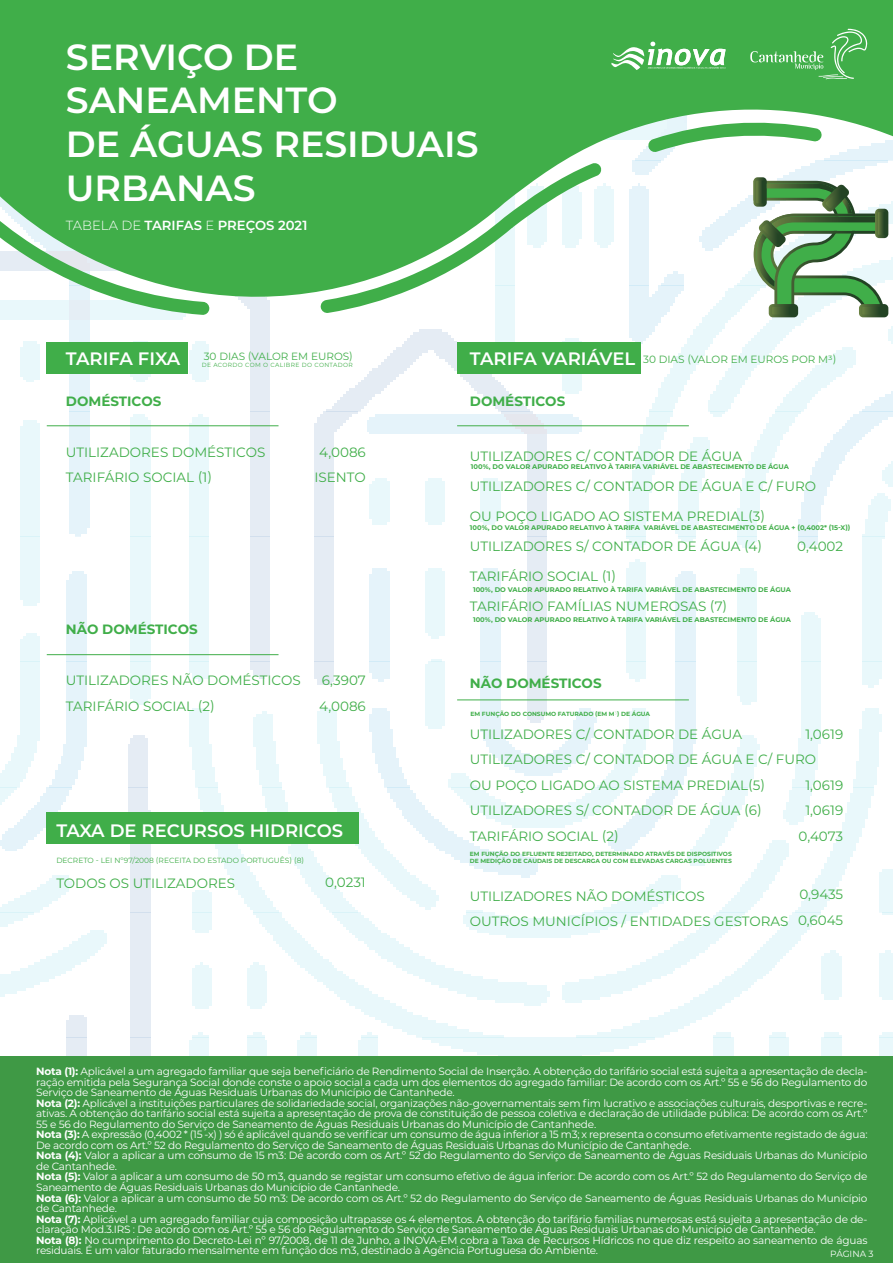
<style>
.page{position:relative;width:893px;height:1263px;background:#fff}
.page>*{position:absolute;margin:0;border:0;box-sizing:border-box;transform-origin:0 0}
.t1{font:600 36.3px/43.7px "Montserrat";color:#fff}
.t2{font:600 18px "Montserrat";color:#fff}
.t3{font:13.5px/25.5px "Montserrat";color:#40ae49}
.t4{font:700 13.5px "Montserrat";color:#40ae49}
.t5{font:600 13.2px "Montserrat";color:#fff}
.t6{font:10.5px/10.5px "Montserrat";letter-spacing:-.02em;color:#fff}
.t7{font:10.5px "Montserrat";color:#40ae49}
.t8{font:9px "Montserrat";color:#fff}
.t9{font:7.5px "Montserrat";color:#40ae49}
.t10{font:700 6.75px "Montserrat";color:#40ae49}
.t11{font:700 6px/7.2px "Montserrat";color:#40ae49}
.t12{font:6px "Montserrat";letter-spacing:.06em;color:#40ae49}
.s1{font-weight:300}
.s2{font-weight:600;font-size:18px;color:#fff}
.s3{font-weight:100}
.s4{font-weight:700}
</style>
<div class="page">
<img style="left:0;top:339px;width:893px;height:717px">
<div style="left:47px;top:343px;width:141px;height:31px;background:#40ae49"></div>
<svg style="left:0;top:0;width:893px;height:339px;fill:#40ae49"></svg>
<svg style="left:320px;top:162px;width:282px;height:151px"></svg>
<svg style="left:0;top:200px;width:210px;height:115px"></svg>
<svg style="left:648px;top:118px;width:174px;height:35px"></svg>
<div style="left:457px;top:343px;width:183px;height:31px;background:#40ae49"></div>
<hr style="left:47px;top:425px;width:232px;height:1px;background:#40ae49">
<hr style="left:457px;top:425px;width:232px;height:1px;background:#40ae49">
<hr style="left:47px;top:654px;width:232px;height:1px;background:#40ae49">
<hr style="left:457px;top:699px;width:232px;height:1px;background:#40ae49">
<div style="left:0;top:1056px;width:893px;height:207px;background:#3f9945"></div>
<svg style="left:611px;top:42px;width:115px;height:28px"></svg>
<svg style="left:750px;top:29px;width:117px;height:50px;background:#53b65b"></svg>
<div style="left:46px;top:812px;width:313px;height:32px;background:#40ae49"></div>
<svg style="left:753px;top:177px;width:135px;height:140px"></svg>
<h1 class="t1" style="left:66px;top:33px;width:414px">SERVIÇO DE<br>SANEAMENTO<br>DE ÁGUAS RESIDUAIS<br>URBANAS</h1>
<p class="t5" style="left:66px;top:216px;width:243px"><span class="s1">TABELA DE</span> TARIFAS <span class="s1">E</span> PREÇOS 2021</p>
<h2 class="t2" style="left:66px;top:346px;width:116px">TARIFA FIXA</h2>
<p class="t7" style="left:204px;top:349px;width:151px">30 DIAS (VALOR EM EUROS)</p>
<p class="t12" style="left:202px;top:361px;width:153px">DE ACORDO COM O CALIBRE DO CONTADOR</p>
<p class="t4" style="left:66px;top:391px;width:97px">DOMÉSTICOS</p>
<p class="t3" style="left:66px;top:439px;width:201px">UTILIZADORES DOMÉSTICOS<br>TARIFÁRIO SOCIAL (1)</p>
<p class="t3" style="left:314px;top:439px;width:53px;text-align:center">4,0086<br>ISENTO</p>
<p class="t4" style="left:66px;top:620px;width:133px">NÃO DOMÉSTICOS</p>
<p class="t3" style="left:66px;top:667px;width:236px">UTILIZADORES NÃO DOMÉSTICOS<br>TARIFÁRIO SOCIAL (2)</p>
<p class="t3" style="left:319px;top:667px;width:48px">6,3907<br>4,0086</p>
<h2 class="t2" style="left:56px;top:818px;width:288px">TAXA DE RECURSOS HIDRICOS</h2>
<p class="t9" style="left:56px;top:855px;width:249px">DECRETO - LEI Nº97/2008 (RECEITA DO ESTADO PORTUGUÊS) (8)</p>
<p class="t3" style="left:56px;top:870px;width:180px">TODOS OS UTILIZADORES</p>
<p class="t3" style="left:325px;top:868px;width:42px">0,0231</p>
<p class="t7" style="left:470px;top:352px;width:368px"><span class="s2">TARIFA VARIÁVEL</span> 30 DIAS (VALOR EM EUROS POR M3)</p>
<p class="t4" style="left:470px;top:391px;width:97px">DOMÉSTICOS</p>
<p class="t3" style="left:470px;top:443px;width:274px">UTILIZADORES C/ CONTADOR DE ÁGUA</p>
<p class="t3" style="left:470px;top:473px;width:348px">UTILIZADORES C/ CONTADOR DE ÁGUA E C/ FURO</p>
<p class="t3" style="left:470px;top:503px;width:297px">OU POÇO LIGADO AO SISTEMA PREDIAL(3)</p>
<p class="t3" style="left:470px;top:533px;width:294px">UTILIZADORES S/ CONTADOR DE ÁGUA (4)</p>
<p class="t3" style="left:470px;top:563px;width:148px">TARIFÁRIO SOCIAL (1)</p>
<p class="t3" style="left:470px;top:593px;width:259px">TARIFÁRIO FAMÍLIAS NUMEROSAS (7)</p>
<p class="t10" style="left:471px;top:462px;width:319px">100%, DO VALOR APURADO RELATIVO À TARIFA VARIÁVEL DE ABASTECIMENTO DE ÁGUA</p>
<p class="t10" style="left:470px;top:523px;width:382px">100%, DO VALOR APURADO RELATIVO À TARIFA VARIÁVEL DE ABASTECIMENTO DE ÁGUA + (0,4002* (15-X))</p>
<p class="t3" style="left:797px;top:533px;width:47px">0,4002</p>
<p class="t10" style="left:473px;top:584px;width:319px">100%, DO VALOR APURADO RELATIVO À TARIFA VARIÁVEL DE ABASTECIMENTO DE ÁGUA</p>
<p class="t10" style="left:473px;top:615px;width:319px">100%, DO VALOR APURADO RELATIVO À TARIFA VARIÁVEL DE ABASTECIMENTO DE ÁGUA</p>
<p class="t4" style="left:470px;top:673px;width:133px">NÃO DOMÉSTICOS</p>
<p class="t3" style="left:470px;top:721px;width:348px">UTILIZADORES C/ CONTADOR DE ÁGUA UTILIZADORES C/ CONTADOR DE ÁGUA E C/ FURO OU POÇO LIGADO AO SISTEMA PREDIAL(5)<br>UTILIZADORES S/ CONTADOR DE ÁGUA (6)<br>TARIFÁRIO SOCIAL (2)</p>
<p class="t11" style="left:470px;top:710px;width:181px">EM FUNÇÃO DO CONSUMO FATURADO (EM M<span class="s3">3</span>) DE ÁGUA</p>
<p class="t3" style="left:805px;top:721px;width:39px">1,0619</p>
<p class="t3" style="left:798px;top:772px;width:46px;text-align:center">1,0619<br>1,0619<br>0,4073</p>
<p class="t11" style="left:470px;top:850px;width:263px">EM FUNÇÃO DO EFLUENTE REJEITADO, DETERMINADO ATRAVÉS DE DISPOSITIVOS<br>DE MEDIÇÃO DE CAUDAIS DE DESCARGA OU COM ELEVADAS CARGAS POLUENTES</p>
<p class="t3" style="left:470px;top:883px;width:320px">UTILIZADORES NÃO DOMÉSTICOS<br>OUTROS MUNICÍPIOS / ENTIDADES GESTORAS</p>
<p class="t3" style="left:798px;top:881px;width:47px">0,9435<br>0,6045</p>
<p class="t6" style="left:36px;top:1066px;width:833px"><span class="s4">Nota (1):</span> Aplicável a um agregado familiar que seja beneficiário de Rendimento Social de Inserção. A obtenção do tarifário social está sujeita a apresentação de decla&shy;ração emitida pela Segurança Social donde conste o apoio social a cada um dos elementos do agregado familiar: De acordo com os Art.º 55 e 56 do Regulamento do Serviço de Saneamento de Águas Residuais Urbanas do Município de Cantanhede.<br><span class="s4">Nota (2):</span> Aplicável a instituições particulares de solidariedade social, organizações não-governamentais sem fim lucrativo e associações culturais, desportivas e recre&shy;ativas. A obtenção do tarifário social está sujeita a apresentação de prova de constituição de pessoa coletiva e declaração de utilidade pública: De acordo com os Art.º 55 e 56 do Regulamento do Serviço de Saneamento de Águas Residuais Urbanas do Município de Cantanhede.<br><span class="s4">Nota (3):</span> A expressão (0,4002 * (15 -x) ) só é aplicável quando se verificar um consumo de água inferior a 15 m3; x representa o consumo efetivamente registado de água:<br>De acordo com os Art.º 52 do Regulamento do Serviço de Saneamento de Águas Residuais Urbanas do Município de Cantanhede.<br><span class="s4">Nota (4):</span> Valor a aplicar a um consumo de 15 m3: De acordo com os Art.º 52 do Regulamento do Serviço de Saneamento de Águas Residuais Urbanas do Município de Cantanhede.<br><span class="s4">Nota (5):</span> Valor a aplicar a um consumo de 50 m3, quando se registar um consumo efetivo de água inferior: De acordo com os Art.º 52 do Regulamento do Serviço de Saneamento de Águas Residuais Urbanas do Município de Cantanhede.<br><span class="s4">Nota (6):</span> Valor a aplicar a um consumo de 50 m3: De acordo com os Art.º 52 do Regulamento do Serviço de Saneamento de Águas Residuais Urbanas do Município de Cantanhede.<br><span class="s4">Nota (7):</span> Aplicável a um agregado familiar cuja composição ultrapasse os 4 elementos. A obtenção do tarifário familias numerosas está sujeita a apresentação de de&shy;claração Mod.3.IRS : De acordo com os Art.º 55 e 56 do Regulamento do Serviço de Saneamento de Águas Residuais Urbanas do Município de Cantanhede.<br><span class="s4">Nota (8):</span> No cumprimento do Decreto-Lei nº 97/2008, de 11 de Junho, a INOVA-EM cobra a Taxa de Recursos Hídricos no que diz respeito ao saneamento de águas residuais. É um valor faturado mensalmente em função dos m3, destinado à Agência Portuguesa do Ambiente.</p>
<p class="t8" style="left:830px;top:1247px;width:44px">PÁGINA 3</p>
</div>
